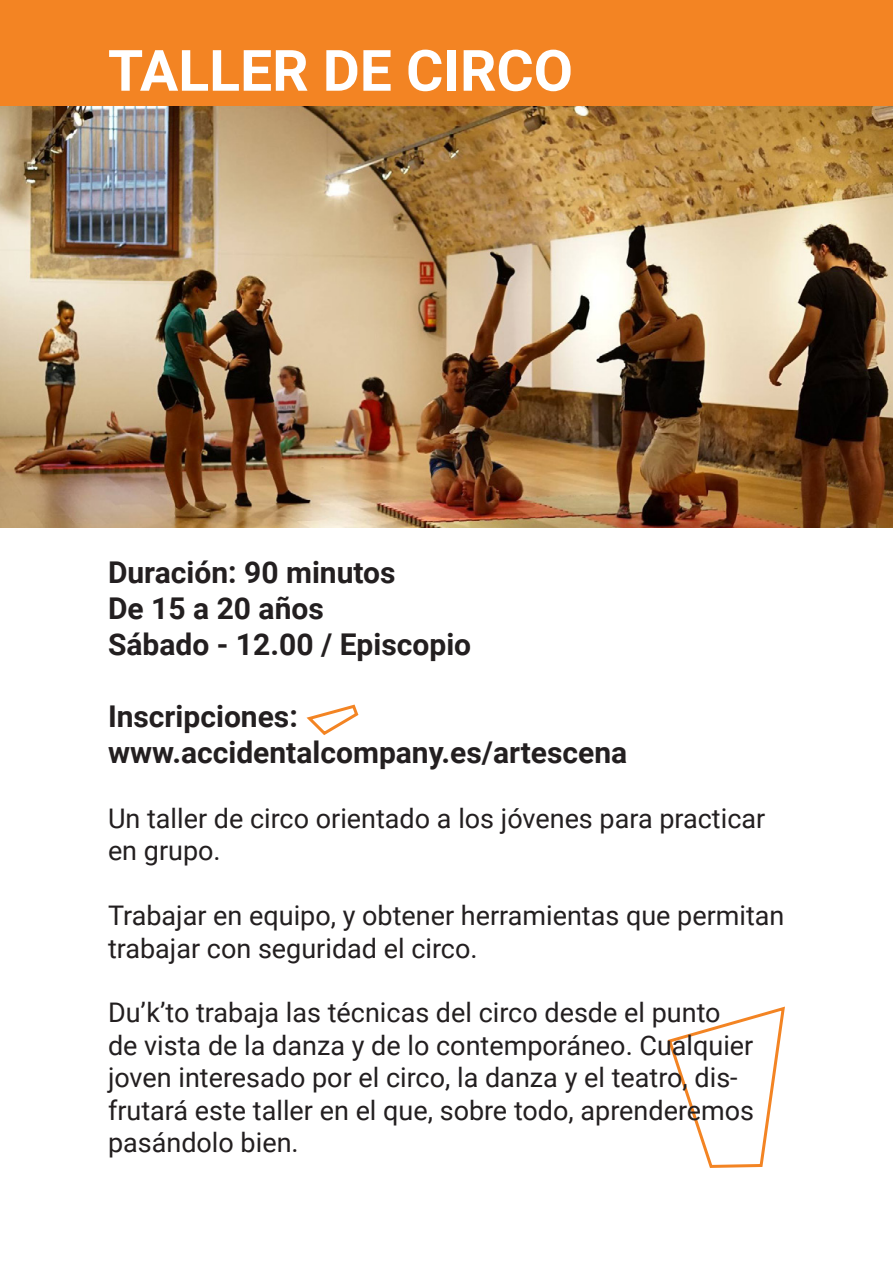
<style>
.page{position:relative;width:893px;height:1276px;background:#fff}
.page>*{position:absolute;margin:0;border:0;box-sizing:border-box;transform-origin:0 0}
.t1{font:700 57px "Roboto";color:#fff}
.t2{font:700 30px "Roboto";color:#231f20}
.t3{font:27px/32.4px "Roboto";color:#231f20}
</style>
<div class="page">
<div style="left:2px;top:2px;width:889px;height:167px;background:#f38423"></div>
<div style="left:0;top:0;width:893px;height:170px;border:3px solid #f38423"></div>
<img style="left:0;top:106px;width:893px;height:421px">
<svg style="left:306px;top:704px;width:479px;height:464px"></svg>
<p class="t1" style="left:108px;top:31px;width:466px">TALLER DE CIRCO</p>
<p class="t2" style="left:108px;top:551px;width:289px">Duración: 90 minutos</p>
<p class="t2" style="left:108px;top:587px;width:217px">De 15 a 20 años</p>
<p class="t2" style="left:108px;top:623px;width:365px">Sábado - 12.00 / Episcopio</p>
<p class="t2" style="left:108px;top:695px;width:191px">Inscripciones:</p>
<p class="t2" style="left:108px;top:731px;width:521px">www.accidentalcompany.es/artescena</p>
<p class="t3" style="left:108px;top:801px;width:659px">Un taller de circo orientado a los jóvenes para practicar en grupo.</p>
<p class="t3" style="left:108px;top:898px;width:678px">Trabajar en equipo, y obtener herramientas que permitan trabajar con seguridad el circo.</p>
<p class="t3" style="left:108px;top:995px;width:648px">Du’k’to trabaja las técnicas del circo desde el punto de vista de la danza y de lo contemporáneo. Cualquier joven interesado por el circo, la danza y el teatro, dis&shy;frutará este taller en el que, sobre todo, aprenderemos pasándolo bien.</p>
</div>
